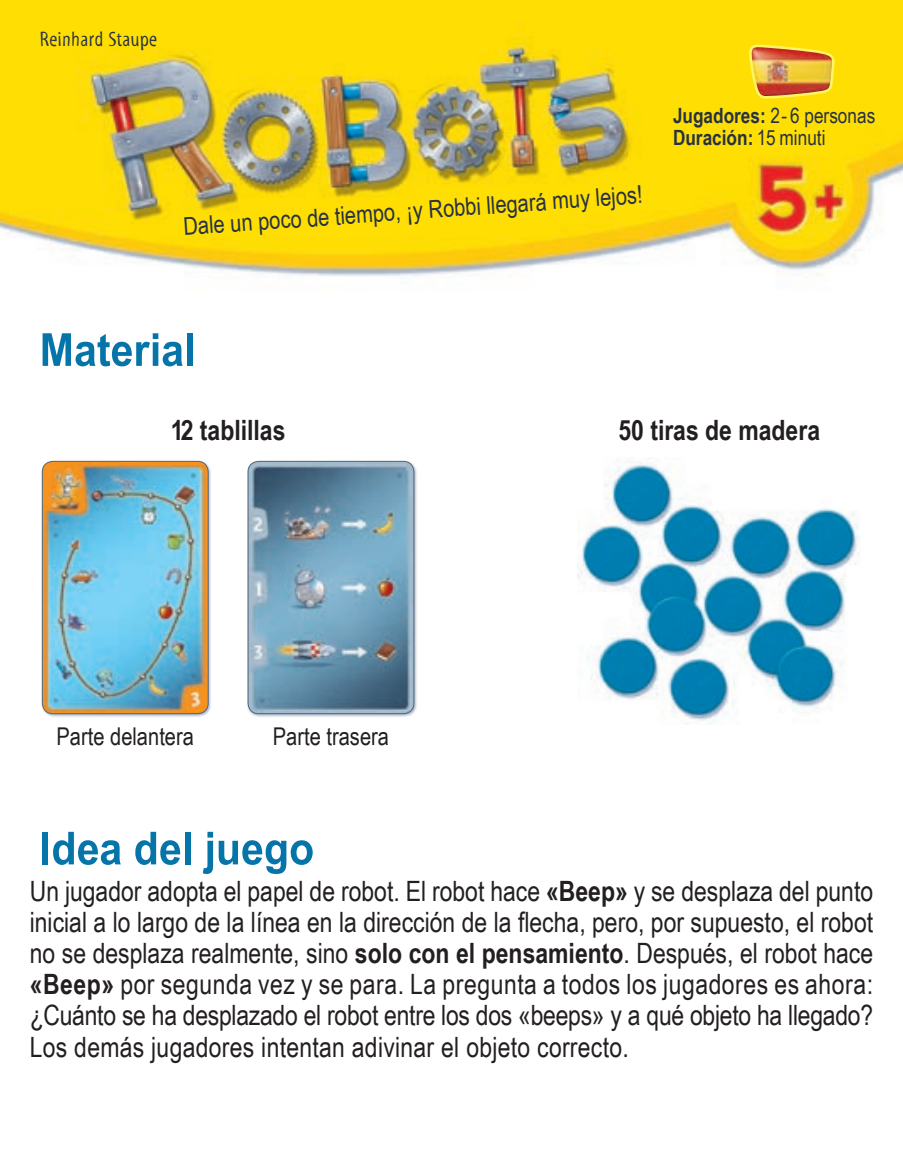
<style>
.page{position:relative;width:903px;height:1171px;background:#fff}
.page>*{position:absolute;margin:0;border:0;box-sizing:border-box;transform-origin:0 0}
.t1{font:700 45.5px "Arial Narrow";color:#0574a8;scale:1.1 1}
.t2{font:28px/31.2px "Arial Narrow";color:#231f20}
.t3{font:700 28px "Arial Narrow";color:#231f20}
.t4{font:24.5px "Arial Narrow";color:#263244}
.t5{font:24.5px "Arial Narrow";color:#231f20}
.t6{font:21px "Arial Narrow";color:#263244}
.t7{font:700 21px "Arial Narrow";color:#263244}
.t8{font:21px "Myriad Tilt";letter-spacing:.02em;color:#263244}
.s1{font-weight:700}
.s2{font-weight:400}
</style>
<div class="page">
<img style="left:0;top:0;width:903px;height:277px">
<div style="left:41px;top:460px;width:170px;height:257px;background:#6a82a1;opacity:.6"></div>
<img style="left:42px;top:461px;width:166px;height:253px">
<div style="left:42px;top:461px;width:166px;height:253px;border:1px solid #51657e;border-radius:11px"></div>
<div style="left:247px;top:460px;width:170px;height:257px;background:#6a82a1;opacity:.6"></div>
<img style="left:248px;top:461px;width:166px;height:253px">
<div style="left:248px;top:461px;width:166px;height:253px;border:1px solid #51657e;border-radius:11px"></div>
<img style="left:578px;top:458px;width:282px;height:266px">
<img style="left:748px;top:43px;width:88px;height:57px">
<p class="t8" style="left:40px;top:27px;width:119px">Reinhard Staupe</p>
<p class="t4" style="left:182px;top:209px;width:462px;rotate:-4deg">Dale un poco de tiempo, ¡y Robbi llegará muy lejos!</p>
<p class="t6" style="left:673px;top:100px;width:204px"><span class="s1">Jugadores:</span> 2 - 6 personas</p>
<p class="t7" style="left:673px;top:122px;width:154px">Duración: <span class="s2">15 minuti</span></p>
<p class="t1" style="left:40px;top:315px;width:144px">Material</p>
<p class="t3" style="left:171px;top:409px;width:116px">12 tablillas</p>
<p class="t3" style="left:618px;top:409px;width:203px">50 tiras de madera</p>
<p class="t5" style="left:57px;top:718px;width:139px">Parte delantera</p>
<p class="t5" style="left:273px;top:718px;width:118px">Parte trasera</p>
<p class="t1" style="left:40px;top:814px;width:251px">Idea del juego</p>
<p class="t2" style="left:30px;top:874px;width:845px">Un jugador adopta el papel de robot. El robot hace <span class="s1">«Beep»</span> y se desplaza del punto inicial a lo largo de la línea en la dirección de la flecha, pero, por supuesto, el robot</p>
<p class="t2" style="left:30px;top:936px;width:845px">no se desplaza realmente, sino <span class="s1">solo con el pensamiento</span>. Después, el robot hace</p>
<p class="t2" style="left:30px;top:968px;width:845px"><span class="s1">«Beep»</span> por segunda vez y se para. La pregunta a todos los jugadores es ahora: ¿Cuánto se ha desplazado el robot entre los dos «beeps» y a qué objeto ha llegado?</p>
<p class="t2" style="left:30px;top:1030px;width:600px">Los demás jugadores intentan adivinar el objeto correcto.</p>
</div>
